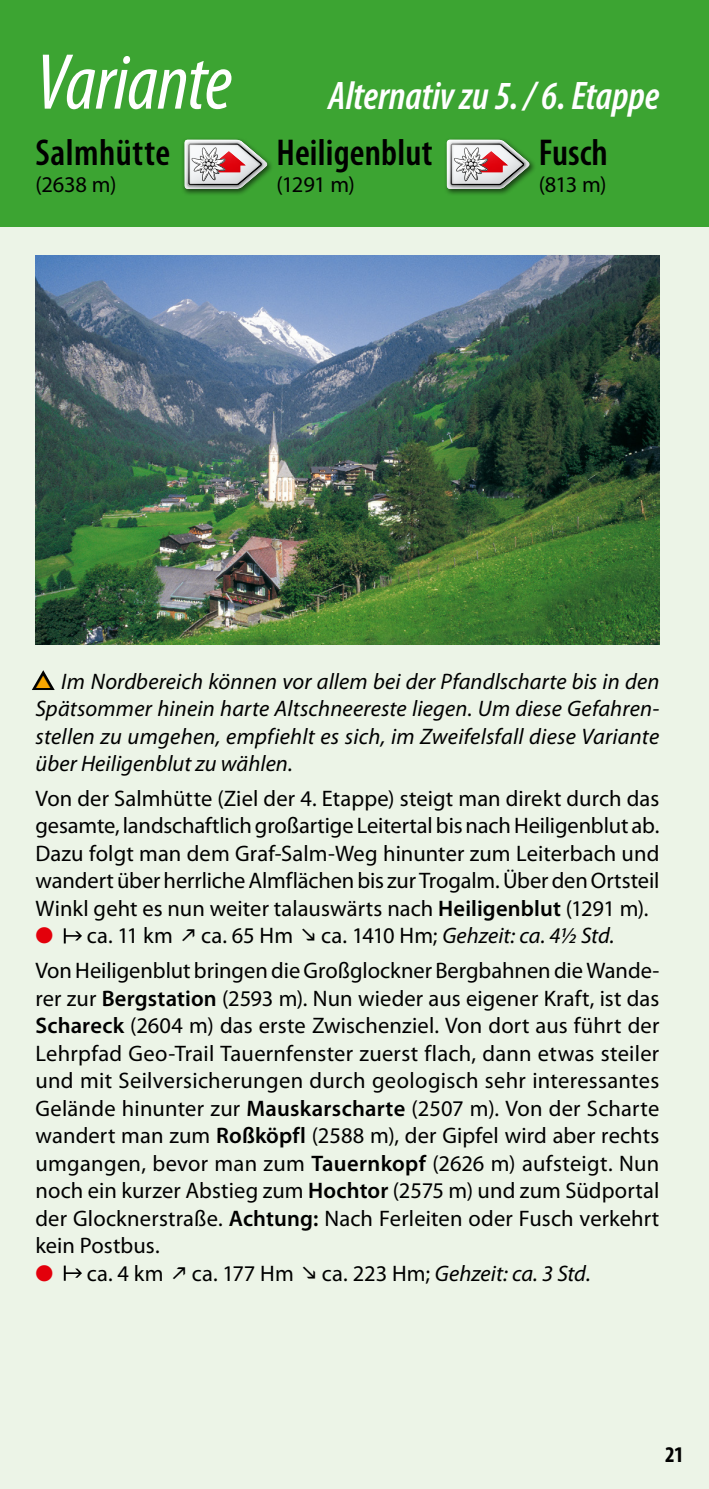
<style>
.page{position:relative;width:709px;height:1489px;background:#fff}
.page>*{position:absolute;margin:0;border:0;box-sizing:border-box;transform-origin:0 0}
._01-BigHead-Grau{font:italic 600 condensed 40px "Myriad Pro";letter-spacing:-.005em;color:#fff}
.A1-Huette-Name{font:600 condensed 37.5px "Myriad Pro";letter-spacing:.005em;color:#000}
._05a-Text-Block___0m{font:22.5px/27.5px "Myriad Pro";letter-spacing:.005em;color:#000;text-align:justify}
._05b-Text-Block__1mm{font:italic 22.5px/27.5px "Myriad Pro";letter-spacing:.005em;color:#000;text-align:justify}
._05b-Text-Block__1mm-2{font:22.5px "Myriad Pro";letter-spacing:.005em;color:#000}
._04a-Text-Links__0mm{font:22.5px "Myriad Pro";letter-spacing:-.025em;color:#000}
.t1{font:700 condensed 22.5px "Myriad Pro";color:#000}
.s1{font-weight:400;font-size:80px}
.s2{color:#f7a500}
.s3{font-weight:600}
.s4{color:#e3000b}
.s5{font-style:normal}
</style>
<div class="page">
<div style="left:0;top:0;width:709px;height:227px;background:#3ca432"></div>
<div style="left:0;top:227px;width:709px;height:1261px;background:#ecf4e7"></div>
<img style="left:35px;top:255px;width:624px;height:389px">
<svg style="left:32px;top:670px;width:23px;height:20px"></svg>
<svg style="left:64px;top:928px;width:18px;height:15px"></svg>
<svg style="left:64px;top:1265px;width:18px;height:15px"></svg>
<div style="left:181px;top:137px;width:93px;height:58px;background:#000;opacity:.6"></div>
<div style="left:181px;top:138px;width:88px;height:55px;background:#000;opacity:.3"></div>
<div style="left:444px;top:137px;width:92px;height:58px;background:#000;opacity:.6"></div>
<div style="left:443px;top:138px;width:88px;height:55px;background:#000;opacity:.3"></div>
<p class="_01-BigHead-Grau" style="left:35px;top:71px;width:625px"><span class="s1">Variante</span> Alternativ zu 5. / 6. Etappe</p>
<p class="A1-Huette-Name" style="left:35px;top:129px;width:136px">Salmhütte</p>
<p class="A1-Huette-Name" style="left:276px;top:129px;width:157px">Heiligenblut</p>
<p class="A1-Huette-Name" style="left:539px;top:129px;width:71px">Fusch</p>
<p class="_04a-Text-Links__0mm" style="left:35px;top:171px;width:82px">(2638 m)</p>
<p class="_04a-Text-Links__0mm" style="left:276px;top:171px;width:80px">(1291 m)</p>
<p class="_04a-Text-Links__0mm" style="left:539px;top:171px;width:69px">(813 m)</p>
<p class="_05b-Text-Block__1mm" style="left:35px;top:667px;width:625px"><span class="s2">▲</span> Im Nordbereich können vor allem bei der Pfandlscharte bis in den Spätsommer hinein harte Altschneereste liegen. Um diese Gefahren&shy;stellen zu umgehen, empfiehlt es sich, im Zweifelsfall diese Variante über Heiligenblut zu wählen.</p>
<p class="_05a-Text-Block___0m" style="left:35px;top:784px;width:625px">Von der Salmhütte (Ziel der 4. Etappe) steigt man direkt durch das gesamte, landschaftlich großartige Leitertal bis nach Heiligenblut ab.<br>Dazu folgt man dem Graf-Salm-Weg hinunter zum Leiterbach und wandert über herrliche Almflächen bis zur Trogalm. Über den Ortsteil Winkl geht es nun weiter talauswärts nach <span class="s3">Heiligenblut</span> (1291 m).</p>
<p class="_05b-Text-Block__1mm-2" style="left:35px;top:922px;width:139px"><span class="s4">●</span> ca. 11 km</p>
<p class="_05b-Text-Block__1mm-2" style="left:201px;top:922px;width:93px">ca. 65 Hm</p>
<p class="_05b-Text-Block__1mm" style="left:321px;top:921px;width:295px"><span class="s5">ca. 1410 Hm;</span> Gehzeit: ca. 4½ Std.</p>
<p class="_05a-Text-Block___0m" style="left:35px;top:956px;width:625px">Von Heiligenblut bringen die Großglockner Bergbahnen die Wande&shy;rer zur <span class="s3">Bergstation</span> (2593 m). Nun wieder aus eigener Kraft, ist das <span class="s3">Schareck</span> (2604 m) das erste Zwischenziel. Von dort aus führt der Lehrpfad Geo-Trail Tauernfenster zuerst flach, dann etwas steiler und mit Seilversicherungen durch geologisch sehr interessantes Gelände hinunter zur <span class="s3">Mauskarscharte</span> (2507 m). Von der Scharte wandert man zum <span class="s3">Roßköpfl</span> (2588 m), der Gipfel wird aber rechts umgangen, bevor man zum <span class="s3">Tauernkopf</span> (2626 m) aufsteigt. Nun noch ein kurzer Abstieg zum <span class="s3">Hochtor</span> (2575 m) und zum Südportal der Glocknerstraße. <span class="s3">Achtung:</span> Nach Ferleiten oder Fusch verkehrt kein Postbus.</p>
<p class="_05b-Text-Block__1mm-2" style="left:35px;top:1259px;width:130px"><span class="s4">●</span> ca. 4 km</p>
<p class="_05b-Text-Block__1mm-2" style="left:192px;top:1259px;width:103px">ca. 177 Hm</p>
<p class="_05b-Text-Block__1mm" style="left:322px;top:1258px;width:270px"><span class="s5">ca. 223 Hm;</span> Gehzeit: ca. 3 Std.</p>
<p class="t1" style="left:665px;top:1439px;width:20px">21</p>
</div>
